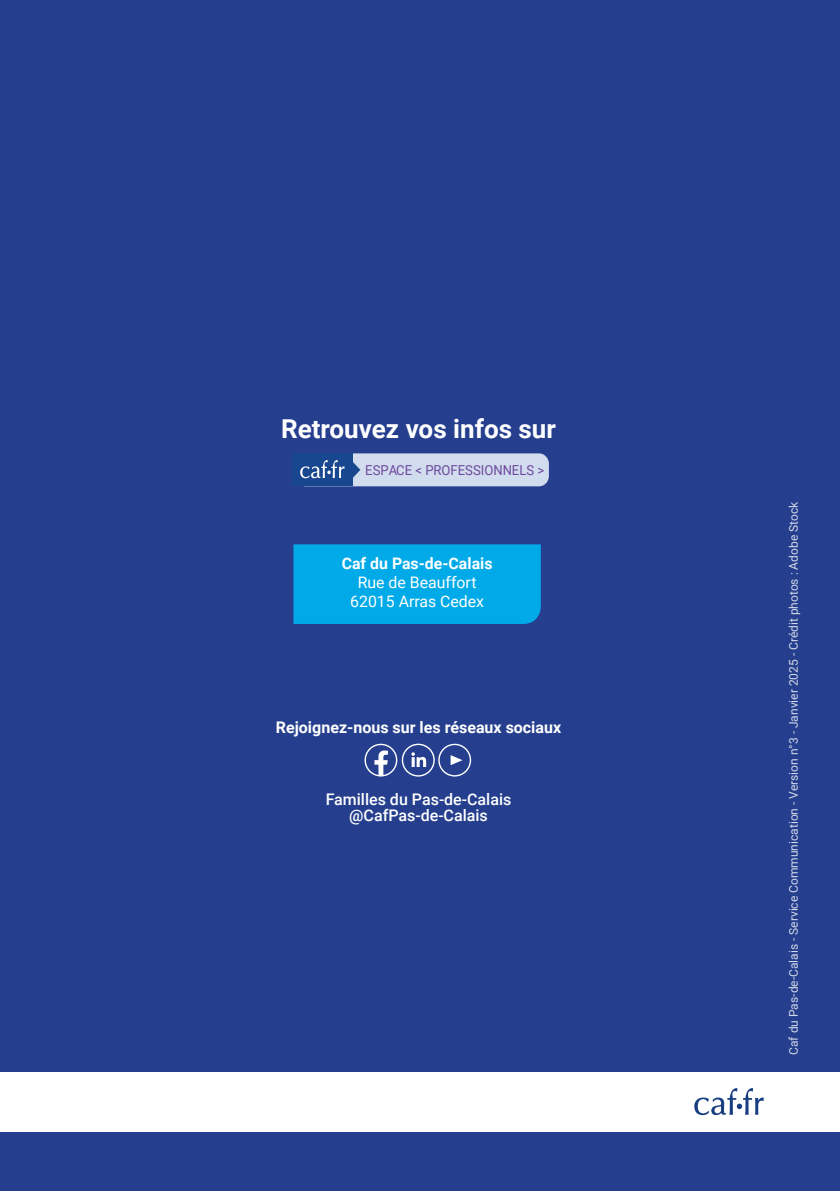
<style>
.page{position:relative;width:840px;height:1191px;background:#fff}
.page>*{position:absolute;margin:0;border:0;box-sizing:border-box;transform-origin:0 0}
.t1{font:700 26px "Roboto";color:#fff}
.t2{font:500 16px/16px "Roboto";color:#fff;text-align:center}
.t3{font:700 16px "Roboto";color:#fff}
.t4{font:15.8px/19px "Roboto";color:#fff;text-align:center}
.t5{font:700 15.8px "Roboto";color:#fff}
.t6{font:13.8px "Roboto";color:#6f499d;scale:.95 1}
.t7{font:12px "Roboto";color:#fff}
</style>
<div class="page">
<div style="left:0;top:0;width:839px;height:1191px;background:#253f8e"></div>
<div style="left:0;top:1071px;width:839px;height:60px;background:#fff"></div>
<div style="left:293px;top:544px;width:247px;height:80px;background:#00aae8"></div>
<svg style="left:364px;top:743px;width:107px;height:33px"></svg>
<svg style="left:694px;top:1088px;width:69px;height:27px"></svg>
<div style="left:295px;top:453px;width:253px;height:33px;background:#d1dcef;border-radius:10px"></div>
<div style="left:291px;top:453px;width:61px;height:33px;background:#184790"></div>
<svg style="left:300px;top:460px;width:60px;height:19px"></svg>
<h1 class="t1" style="left:281px;top:410px;width:276px">Retrouvez vos infos sur</h1>
<p class="t6" style="left:365px;top:460px;width:190px">ESPACE &lt; PROFESSIONNELS &gt;</p>
<h3 class="t5" style="left:341px;top:552px;width:152px">Caf du Pas-de-Calais</h3>
<h3 class="t4" style="left:350px;top:572px;width:135px">Rue de Beauffort<br>62015 Arras Cedex</h3>
<h2 class="t3" style="left:276px;top:716px;width:287px">Rejoignez-nous sur les réseaux sociaux</h2>
<h2 class="t2" style="left:325px;top:790px;width:187px">Familles du Pas-de-Calais @CafPas-de-Calais</h2>
<p class="t7" style="left:784px;top:1054px;width:554px;rotate:-90deg">Caf du Pas-de-Calais - Service Communication - Version n°3 - Janvier 2025 - Crédit photos : Adobe Stock</p>
</div>
